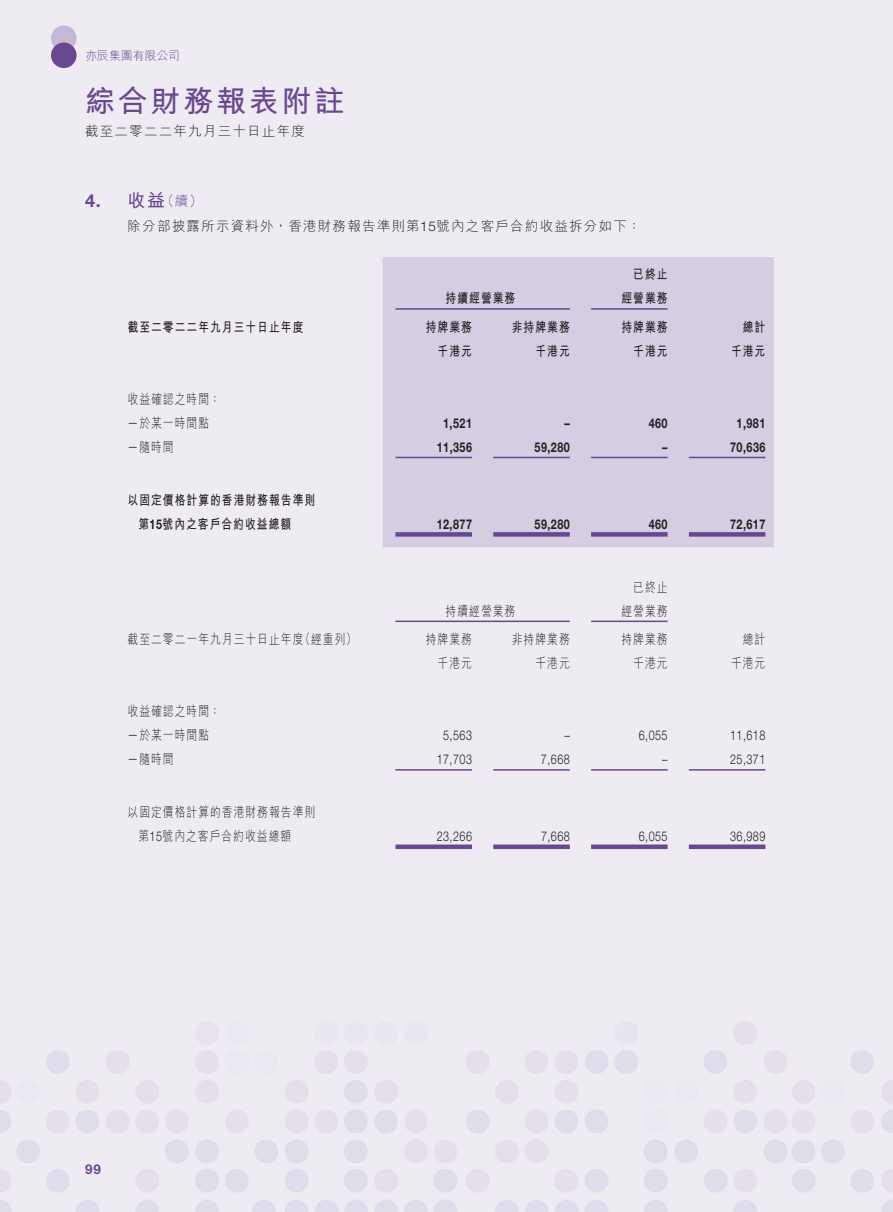
<style>
.page{position:relative;width:893px;height:1212px;background:#fff}
.page>*{position:absolute;margin:0;border:0;box-sizing:border-box;transform-origin:0 0}
.t1{font:700 30px "M Hei HK";letter-spacing:.09em;color:#69488f}
.t2{font:300 13.5px/24px "M Hei HK";letter-spacing:.09em;color:#231f20;scale:.8 1}
.t3{font:700 13.5px/24px "M Hei HK";letter-spacing:.09em;color:#231f20;text-align:right;scale:.8 1}
.t4{font:300 13.5px/25.7px "M Hei HK";letter-spacing:.09em;color:#231f20}
.t5{font:300 13.5px "Helvetica Neue LT Std";letter-spacing:.04em;color:#231f20;scale:.8 1}
.t6{font:700 13.5px "Helvetica Neue LT Std";letter-spacing:.04em;color:#231f20;scale:.8 1}
.t7{font:700 13.5px "Helvetica Neue LT Std";color:#69488f}
.t8{font:300 12px "M Hei HK";letter-spacing:-.01em;color:#69488f}
.s1{font-family:"Helvetica Neue LT Std";font-weight:700;font-size:18px;color:#69488f}
.s2{font-weight:700;font-size:18px;color:#69488f}
.s3{color:#69488f}
.s4{font-family:"Helvetica Neue LT Std"}
</style>
<div class="page">
<div style="left:51px;top:26px;width:26px;height:25px;background:#c4b9d5;border-radius:50%"></div>
<div style="left:51px;top:43px;width:26px;height:25px;background:#69488f;border-radius:50%"></div>
<div style="left:383px;top:257px;width:391px;height:290px;background:#d5cde1"></div>
<hr style="left:395px;top:308px;width:175px;height:2px;background:#69488f">
<hr style="left:591px;top:308px;width:77px;height:2px;background:#69488f">
<hr style="left:395px;top:457px;width:77px;height:1px;background:#69488f">
<hr style="left:493px;top:457px;width:77px;height:1px;background:#69488f">
<hr style="left:591px;top:457px;width:77px;height:1px;background:#69488f">
<hr style="left:689px;top:457px;width:76px;height:1px;background:#69488f">
<div style="left:395px;top:532px;width:77px;height:5px;background:#69488f"></div>
<div style="left:493px;top:532px;width:77px;height:5px;background:#69488f"></div>
<div style="left:591px;top:532px;width:77px;height:5px;background:#69488f"></div>
<div style="left:689px;top:532px;width:76px;height:5px;background:#69488f"></div>
<hr style="left:395px;top:620px;width:175px;height:2px;background:#69488f">
<hr style="left:591px;top:620px;width:77px;height:2px;background:#69488f">
<hr style="left:395px;top:769px;width:77px;height:2px;background:#69488f">
<hr style="left:493px;top:769px;width:77px;height:2px;background:#69488f">
<hr style="left:591px;top:769px;width:77px;height:2px;background:#69488f">
<hr style="left:689px;top:769px;width:76px;height:2px;background:#69488f">
<div style="left:395px;top:844px;width:77px;height:5px;background:#69488f"></div>
<div style="left:493px;top:844px;width:77px;height:5px;background:#69488f"></div>
<div style="left:591px;top:844px;width:77px;height:5px;background:#69488f"></div>
<div style="left:689px;top:844px;width:76px;height:5px;background:#69488f"></div>
<p class="t8" style="left:85px;top:49px;width:96px">亦辰集團有限公司</p>
<h1 class="t1" style="left:85px;top:79px;width:261px">綜合財務報表附註</h1>
<p class="t4" style="left:85px;top:118px;width:221px">截至二零二二年九月三十日止年度</p>
<p class="t4" style="left:128px;top:188px;width:515px;text-indent:-43px"><span class="s1">4.</span> <span class="s2">收益</span><span class="s3">（續）<br></span>除分部披露所示資料外，香港財務報告準則第<span class="s4">15</span>號內之客戶合約收益拆分如下：</p>
<p class="t3" style="left:446px;top:285px;width:89px">持續經營業務</p>
<p class="t3" style="left:621px;top:261px;width:59px">已終止經營業務</p>
<p class="t3" style="left:128px;top:314px;width:221px">截至二零二二年九月三十日止年度</p>
<p class="t3" style="left:426px;top:314px;width:59px">持牌業務</p>
<p class="t3" style="left:512px;top:314px;width:74px">非持牌業務</p>
<p class="t3" style="left:621px;top:314px;width:59px">持牌業務</p>
<p class="t3" style="left:743px;top:314px;width:30px">總計</p>
<p class="t3" style="left:438px;top:338px;width:44px">千港元</p>
<p class="t3" style="left:535px;top:338px;width:44px">千港元</p>
<p class="t3" style="left:633px;top:338px;width:44px">千港元</p>
<p class="t3" style="left:731px;top:338px;width:44px">千港元</p>
<p class="t2" style="left:128px;top:387px;width:118px">收益確認之時間：<span class="s4">—</span>於某一時間點</p>
<p class="t6" style="left:443px;top:415px;width:38px">1,521</p>
<p class="t6" style="left:564px;top:415px;width:8px">–</p>
<p class="t6" style="left:649px;top:415px;width:25px">460</p>
<p class="t6" style="left:737px;top:415px;width:38px">1,981</p>
<p class="t2" style="left:128px;top:435px;width:59px"><span class="s4">—</span>隨時間</p>
<p class="t6" style="left:437px;top:439px;width:46px">11,356</p>
<p class="t6" style="left:535px;top:439px;width:46px">59,280</p>
<p class="t6" style="left:662px;top:439px;width:8px">–</p>
<p class="t6" style="left:730px;top:439px;width:46px">70,636</p>
<p class="t3" style="left:138px;top:486px;width:223px;text-align:left;text-indent:-11px">以固定價格計算的香港財務報告準則第<span class="s4">15</span>號內之客戶合約收益總額</p>
<p class="t6" style="left:437px;top:515px;width:46px">12,877</p>
<p class="t6" style="left:534px;top:515px;width:46px">59,280</p>
<p class="t6" style="left:649px;top:515px;width:25px">460</p>
<p class="t6" style="left:730px;top:515px;width:46px">72,617</p>
<p class="t2" style="left:446px;top:599px;width:89px">持續經營業務</p>
<p class="t2" style="left:621px;top:575px;width:59px;text-align:right">已終止經營業務</p>
<p class="t2" style="left:128px;top:627px;width:288px">截至二零二一年九月三十日止年度（經重列）</p>
<p class="t2" style="left:426px;top:627px;width:59px">持牌業務</p>
<p class="t2" style="left:512px;top:627px;width:74px">非持牌業務</p>
<p class="t2" style="left:621px;top:627px;width:59px">持牌業務</p>
<p class="t2" style="left:743px;top:627px;width:30px">總計</p>
<p class="t2" style="left:438px;top:651px;width:44px">千港元</p>
<p class="t2" style="left:535px;top:651px;width:44px">千港元</p>
<p class="t2" style="left:633px;top:651px;width:44px">千港元</p>
<p class="t2" style="left:731px;top:651px;width:44px">千港元</p>
<p class="t2" style="left:128px;top:699px;width:118px">收益確認之時間：<span class="s4">—</span>於某一時間點</p>
<p class="t5" style="left:443px;top:727px;width:38px">5,563</p>
<p class="t5" style="left:564px;top:727px;width:8px">–</p>
<p class="t5" style="left:639px;top:727px;width:38px">6,055</p>
<p class="t5" style="left:730px;top:727px;width:46px">11,618</p>
<p class="t2" style="left:128px;top:747px;width:59px"><span class="s4">—</span>隨時間</p>
<p class="t5" style="left:437px;top:751px;width:46px">17,703</p>
<p class="t5" style="left:541px;top:751px;width:38px">7,668</p>
<p class="t5" style="left:662px;top:751px;width:8px">–</p>
<p class="t5" style="left:730px;top:751px;width:46px">25,371</p>
<p class="t2" style="left:138px;top:800px;width:223px;text-indent:-11px">以固定價格計算的香港財務報告準則第<span class="s4">15</span>號內之客戶合約收益總額</p>
<p class="t5" style="left:437px;top:828px;width:46px">23,266</p>
<p class="t5" style="left:541px;top:828px;width:38px">7,668</p>
<p class="t5" style="left:639px;top:828px;width:38px">6,055</p>
<p class="t5" style="left:730px;top:828px;width:46px">36,989</p>
<p class="t7" style="left:85px;top:1161px;width:17px">99</p>
</div>
